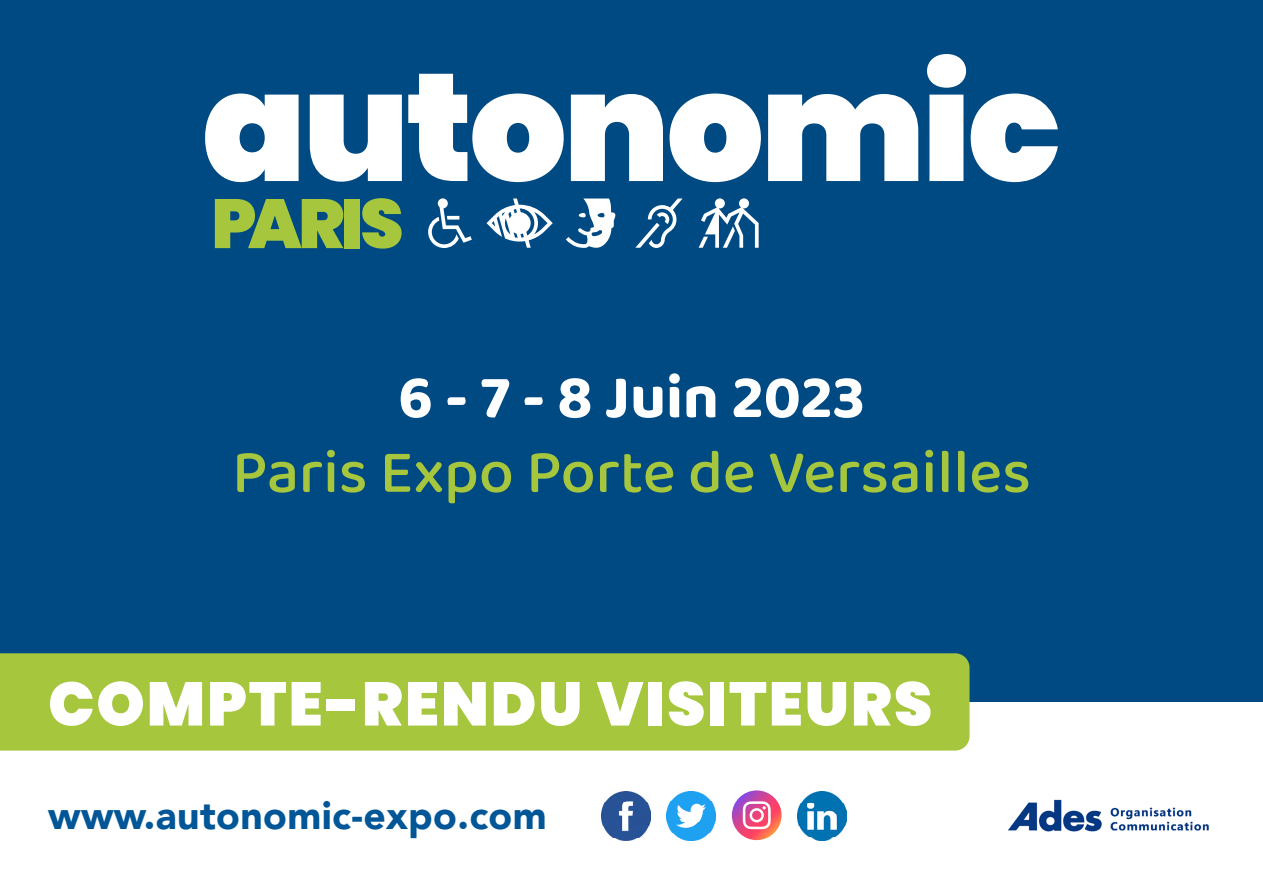
<style>
.page{position:relative;width:1263px;height:893px;background:#fff}
.page>*{position:absolute;margin:0;border:0;box-sizing:border-box;transform-origin:0 0}
.t1{font:500 62.25px "Baloo 2";color:#a6c63d}
.t2{font:700 62.25px "Baloo 2";color:#fff}
.t3{font:900 61.5px "Poppins";letter-spacing:.03em;color:#fff}
.t4{font:900 39px "Avenir";letter-spacing:.01em;color:#005697}
</style>
<div class="page">
<div style="left:0;top:0;width:1263px;height:702px;background:#004a83"></div>
<div style="left:0;top:653px;width:969px;height:98px;background:#a6c63d"></div>
<img style="left:1008px;top:799px;width:201px;height:33px">
<svg style="left:205px;top:94px;width:94px;height:88px"></svg>
<svg style="left:310px;top:95px;width:92px;height:87px"></svg>
<svg style="left:408px;top:74px;width:156px;height:108px"></svg>
<svg style="left:571px;top:94px;width:92px;height:87px"></svg>
<svg style="left:669px;top:94px;width:92px;height:88px"></svg>
<svg style="left:768px;top:94px;width:150px;height:87px"></svg>
<svg style="left:927px;top:54px;width:131px;height:128px"></svg>
<svg style="left:215px;top:199px;width:128px;height:49px"></svg>
<div style="left:345px;top:199px;width:15px;height:49px;background:#a6c63d"></div>
<svg style="left:362px;top:198px;width:40px;height:51px"></svg>
<svg style="left:428px;top:198px;width:44px;height:50px"></svg>
<svg style="left:699px;top:198px;width:60px;height:50px"></svg>
<svg style="left:486px;top:199px;width:67px;height:49px"></svg>
<svg style="left:635px;top:199px;width:47px;height:49px"></svg>
<svg style="left:566px;top:199px;width:50px;height:49px"></svg>
<img style="left:798px;top:791px;width:48px;height:49px">
<img style="left:667px;top:791px;width:49px;height:50px">
<svg style="left:732px;top:790px;width:49px;height:50px"></svg>
<svg style="left:743px;top:801px;width:28px;height:28px"></svg>
<img style="left:601px;top:791px;width:50px;height:50px">
<p class="t2" style="left:398px;top:359px;width:468px">6 - 7 - 8 Juin 2023</p>
<p class="t1" style="left:232px;top:427px;width:800px">Paris Expo Porte de Versailles</p>
<p class="t3" style="left:48px;top:668px;width:885px">COMPTE-RENDU VISITEURS</p>
<p class="t4" style="left:48px;top:782px;width:500px">www.autonomic-expo.com</p>
</div>
